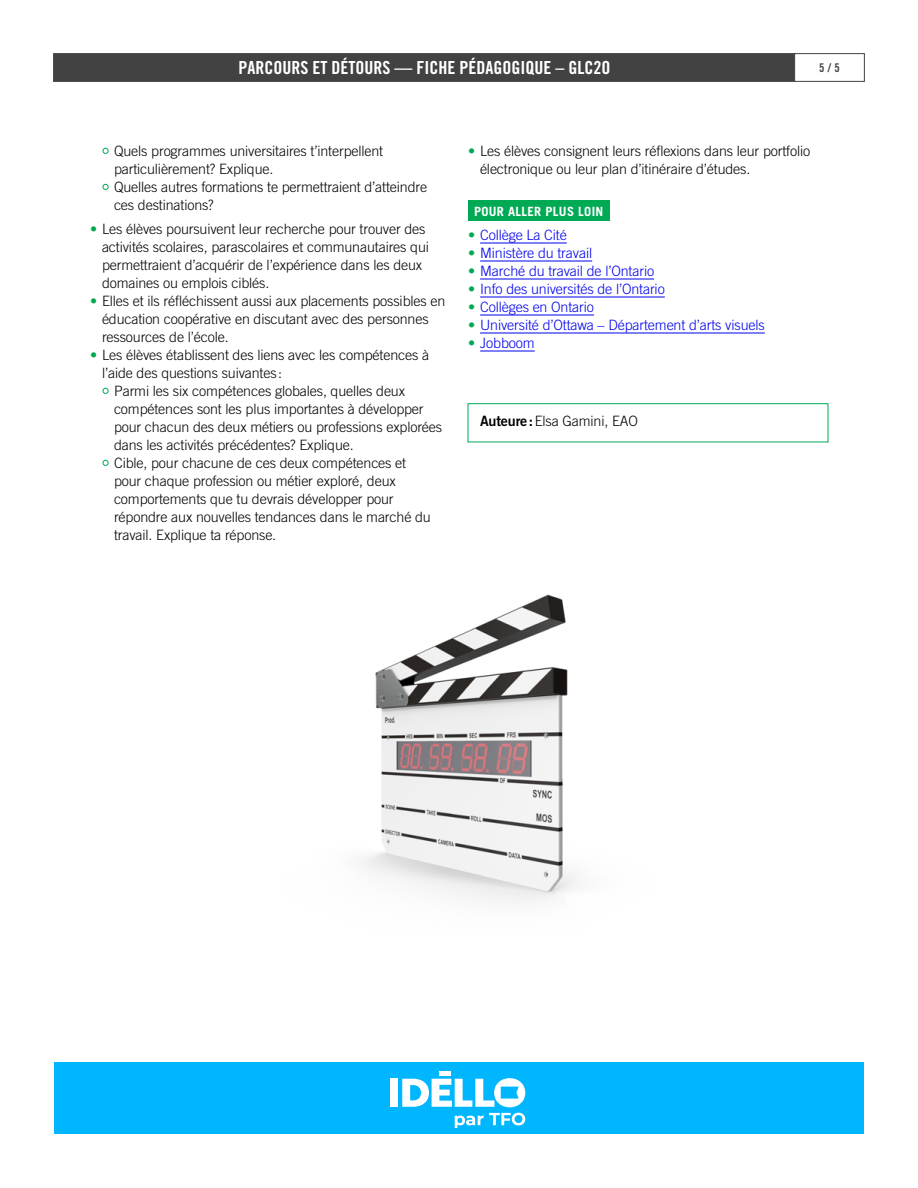
<style>
.page{position:relative;width:918px;height:1188px;background:#fff}
.page>*{position:absolute;margin:0;border:0;box-sizing:border-box;transform-origin:0 0}
.t1{font:18px "Trade Gothic LT Std Bd Cn 20";color:#fff}
.auteur{font:300 14.25px/18px "Trade Gothic LT Std";letter-spacing:-.01em;color:#000}
.t2{font:300 14.25px "Trade Gothic LT Std";letter-spacing:-.01em;color:#00e}
.Soustitre_1{font:700 12.75px "Trade Gothic LT Std";letter-spacing:.025em;color:#fff}
.t3{font:12px "Trade Gothic LT Std Bd Cn 20";color:#424242}
.s1{font-family:"Trade Gothic LT Std Cn 18";font-weight:400;color:#0a5}
.s2{font-family:"Trade Gothic LT Std Bd 2";font-weight:400}
</style>
<div class="page">
<div style="left:54px;top:1062px;width:810px;height:72px;background:#00b6ff"></div>
<svg style="left:53px;top:53px;width:812px;height:29px;background:#515151"></svg>
<div style="left:390px;top:1079px;width:8px;height:28px;background:#fff"></div>
<svg style="left:402px;top:1078px;width:123px;height:29px"></svg>
<div style="left:439px;top:1071px;width:12px;height:5px;background:#fff"></div>
<svg style="left:455px;top:1113px;width:70px;height:14px"></svg>
<div style="left:468px;top:201px;width:141px;height:20px;background:#0a5"></div>
<hr style="left:480px;top:243px;width:87px;height:1px;background:#00e">
<hr style="left:480px;top:261px;width:112px;height:1px;background:#00e">
<hr style="left:480px;top:279px;width:174px;height:1px;background:#00e">
<hr style="left:480px;top:297px;width:185px;height:1px;background:#00e">
<hr style="left:480px;top:315px;width:114px;height:1px;background:#00e">
<hr style="left:480px;top:333px;width:285px;height:1px;background:#00e">
<hr style="left:480px;top:351px;width:55px;height:1px;background:#00e">
<div style="left:468px;top:403px;width:360px;height:39px;border:1px solid #0a5"></div>
<img style="left:362px;top:594px;width:216px;height:309px">
<p class="t1" style="left:239px;top:57px;width:373px">PARCOURS ET DÉTOURS — FICHE PÉDAGOGIQUE – GLC2O</p>
<p class="t3" style="left:819px;top:60px;width:22px">5 / 5</p>
<p class="auteur" style="left:114px;top:142px;width:271px;text-indent:-12px"><span class="s1">•</span> Quels programmes universitaires t’interpellent particulièrement? Explique.</p>
<p class="auteur" style="left:114px;top:178px;width:315px;text-indent:-12px"><span class="s1">•</span> Quelles autres formations te permettraient d’atteindre ces destinations?</p>
<p class="auteur" style="left:102px;top:220px;width:329px;text-indent:-12px"><span class="s1">•</span> Les élèves poursuivent leur recherche pour trouver des activités scolaires, parascolaires et communautaires qui permettraient d’acquérir de l’expérience dans les deux domaines ou emplois ciblés.</p>
<p class="auteur" style="left:102px;top:292px;width:345px;text-indent:-12px"><span class="s1">•</span> Elles et ils réfléchissent aussi aux placements possibles en éducation coopérative en discutant avec des personnes ressources de l’école.</p>
<p class="auteur" style="left:102px;top:346px;width:329px;text-indent:-12px"><span class="s1">•</span> Les élèves établissent des liens avec les compétences à l’aide des questions suivantes:</p>
<p class="auteur" style="left:114px;top:382px;width:330px;text-indent:-12px"><span class="s1">•</span> Parmi les six compétences globales, quelles deux compétences sont les plus importantes à développer pour chacun des deux métiers ou professions explorées dans les activités précédentes? Explique.</p>
<p class="auteur" style="left:114px;top:454px;width:318px;text-indent:-12px"><span class="s1">•</span> Cible, pour chacune de ces deux compétences et pour chaque profession ou métier exploré, deux comportements que tu devrais développer pour répondre aux nouvelles tendances dans le marché du travail. Explique ta réponse.</p>
<p class="auteur" style="left:480px;top:142px;width:332px;text-indent:-12px"><span class="s1">•</span> Les élèves consignent leurs réflexions dans leur portfolio électronique ou leur plan d’itinéraire d’études.</p>
<h2 class="Soustitre_1" style="left:474px;top:204px;width:131px">POUR ALLER PLUS LOIN</h2>
<p class="t2" style="left:468px;top:226px;width:100px"><span class="s1">•</span> Collège La Cité</p>
<p class="t2" style="left:468px;top:244px;width:126px"><span class="s1">•</span> Ministère du travail</p>
<p class="t2" style="left:468px;top:262px;width:188px"><span class="s1">•</span> Marché du travail de l’Ontario</p>
<p class="t2" style="left:468px;top:280px;width:198px"><span class="s1">•</span> Info des universités de l’Ontario</p>
<p class="t2" style="left:468px;top:298px;width:127px"><span class="s1">•</span> Collèges en Ontario</p>
<p class="t2" style="left:468px;top:316px;width:298px"><span class="s1">•</span> Université d’Ottawa – Département d’arts visuels</p>
<p class="t2" style="left:468px;top:334px;width:68px"><span class="s1">•</span> Jobboom</p>
<p class="auteur" style="left:480px;top:412px;width:159px"><span class="s2">Auteure:</span>Elsa Gamini, EAO</p>
</div>
